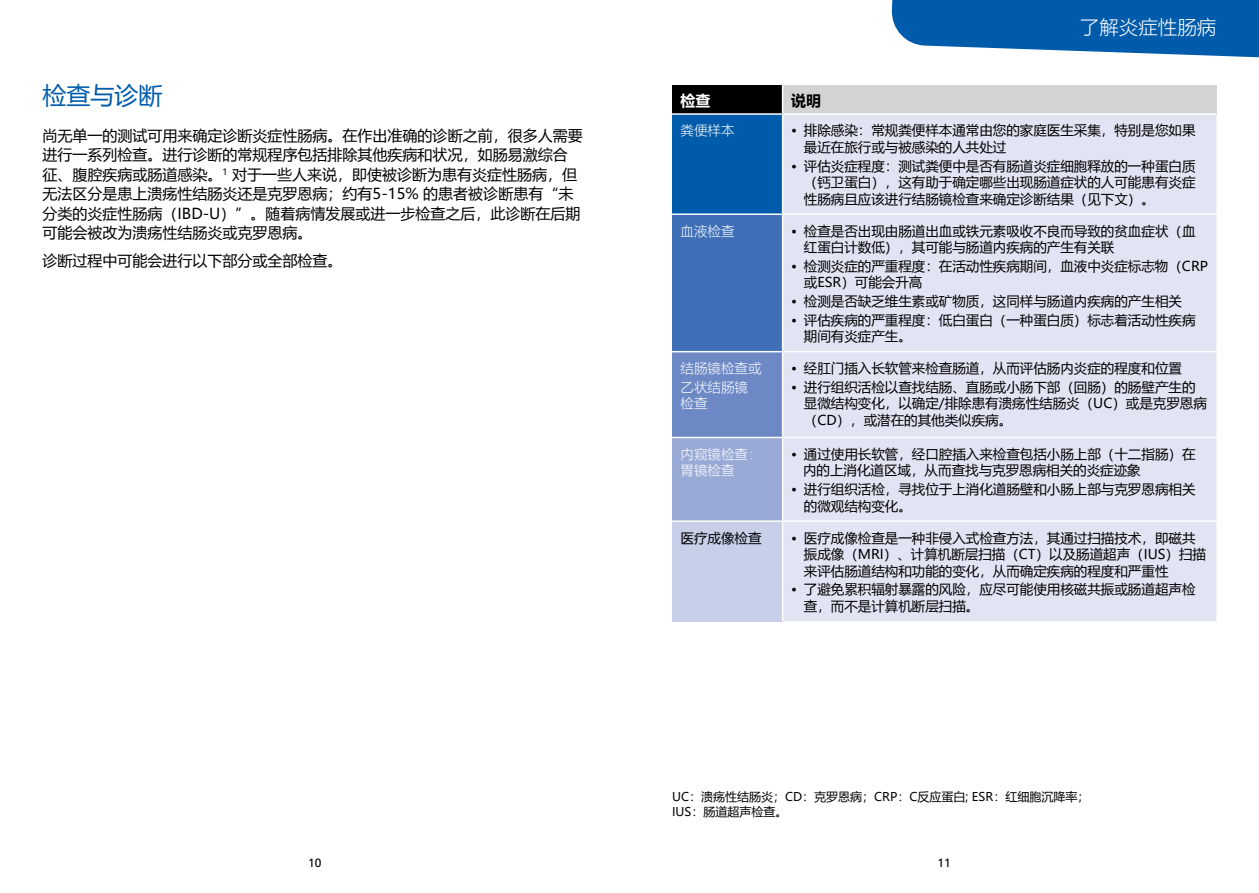
<style>
.page{position:relative;width:1259px;height:893px;background:#fff}
.page>*{position:absolute;margin:0;border:0;box-sizing:border-box;transform-origin:0 0}
.t1{font:24px "Microsoft Ya Hei";color:#005baa}
.t2{font:300 19.5px "Microsoft Ya Hei";color:#fff}
.t3{font:15px/19.5px "Microsoft Ya Hei";color:#000}
.t4{font:700 15px "Microsoft Ya Hei";color:#fff}
.t5{font:700 15px "Microsoft Ya Hei";color:#000}
.t6{font:13.5px/16.5px "Microsoft Ya Hei";color:#000}
.t7{font:300 13.5px/18.6px "Microsoft Ya Hei";color:#fff}
.t8{font:12px/15px "Microsoft Ya Hei";color:#000}
.t9{font:12px "Frutiger LT Std";color:#000}
</style>
<div class="page">
<svg style="left:891px;top:0;width:368px;height:58px;background:#2271b5"></svg>
<div style="left:672px;top:85px;width:110px;height:29px;background:#000"></div>
<div style="left:782px;top:85px;width:434px;height:29px;background:#d1d3d4"></div>
<div style="left:672px;top:114px;width:110px;height:100px;background:#005baa"></div>
<div style="left:783px;top:115px;width:433px;height:506px;background:#e1e4f3"></div>
<div style="left:672px;top:214px;width:110px;height:138px;background:#3e6fb7"></div>
<div style="left:672px;top:352px;width:110px;height:85px;background:#6d89c5"></div>
<div style="left:672px;top:437px;width:110px;height:84px;background:#98a9d6"></div>
<div style="left:672px;top:521px;width:110px;height:100px;background:#c7cfe9"></div>
<svg style="left:782px;top:85px;width:1px;height:28px"></svg>
<hr style="left:672px;top:113px;width:110px;height:2px;background:#fff">
<hr style="left:782px;top:113px;width:434px;height:2px;background:#fff">
<hr style="left:672px;top:213px;width:110px;height:2px;background:#fff">
<hr style="left:782px;top:213px;width:434px;height:2px;background:#fff">
<hr style="left:672px;top:351px;width:110px;height:1px;background:#fff">
<hr style="left:782px;top:351px;width:434px;height:1px;background:#fff">
<hr style="left:672px;top:437px;width:110px;height:1px;background:#fff">
<hr style="left:782px;top:437px;width:434px;height:1px;background:#fff">
<hr style="left:672px;top:520px;width:110px;height:2px;background:#fff">
<hr style="left:782px;top:520px;width:434px;height:2px;background:#fff">
<h1 class="t1" style="left:43px;top:79px;width:121px">检查与诊断</h1>
<p class="t3" style="left:43px;top:125px;width:542px">尚无单一的测试可用来确定诊断炎症性肠病。在作出准确的诊断之前，很多人需要进行一系列检查。进行诊断的常规程序包括排除其他疾病和状况，如肠易激综合征、腹腔疾病或肠道感染。<sup>1</sup> 对于一些人来说，即使被诊断为患有炎症性肠病，但无法区分是患上溃疡性结肠炎还是克罗恩病；约有5-15% 的患者被诊断患有“未分类的炎症性肠病（IBD-U）”。随着病情发展或进一步检查之后，此诊断在后期可能会被改为溃疡性结肠炎或克罗恩病。</p>
<p class="t3" style="left:43px;top:251px;width:301px">诊断过程中可能会进行以下部分或全部检查。</p>
<h2 class="t2" style="left:1080px;top:14px;width:138px">了解炎症性肠病</h2>
<p class="t4" style="left:680px;top:90px;width:31px">检查</p>
<p class="t5" style="left:791px;top:90px;width:31px">说明</p>
<p class="t7" style="left:680px;top:121px;width:55px">粪便样本</p>
<p class="t6" style="left:804px;top:122px;width:393px;text-indent:-13px">• 排除感染：常规粪便样本通常由您的家庭医生采集，特别是您如果最近在旅行或与被感染的人共处过</p>
<p class="t6" style="left:804px;top:157px;width:393px;text-align:justify;text-indent:-13px">• 评估炎症程度：测试粪便中是否有肠道炎症细胞释放的一种蛋白质（钙卫蛋白），这有助于确定哪些出现肠道症状的人可能患有炎症性肠病且应该进行结肠镜检查来确定诊断结果（见下文）。</p>
<p class="t7" style="left:680px;top:221px;width:55px">血液检查</p>
<p class="t6" style="left:804px;top:222px;width:393px;text-indent:-13px">• 检查是否出现由肠道出血或铁元素吸收不良而导致的贫血症状（血红蛋白计数低），其可能与肠道内疾病的产生有关联</p>
<p class="t6" style="left:804px;top:257px;width:406px;text-indent:-13px">• 检测炎症的严重程度：在活动性疾病期间，血液中炎症标志物（CRP或ESR）可能会升高</p>
<p class="t6" style="left:791px;top:292px;width:392px">• 检测是否缺乏维生素或矿物质，这同样与肠道内疾病的产生相关</p>
<p class="t6" style="left:804px;top:311px;width:393px;text-indent:-13px">• 评估疾病的严重程度：低白蛋白（一种蛋白质）标志着活动性疾病期间有炎症产生。</p>
<p class="t7" style="left:680px;top:359px;width:82px">结肠镜检查或乙状结肠镜</p>
<p class="t7" style="left:680px;top:394px;width:28px">检查</p>
<p class="t6" style="left:791px;top:360px;width:392px">• 经肛门插入长软管来检查肠道，从而评估肠内炎症的程度和位置</p>
<p class="t6" style="left:804px;top:378px;width:404px;text-indent:-13px">• 进行组织活检以查找结肠、直肠或小肠下部（回肠）的肠壁产生的显微结构变化，以确定/排除患有溃疡性结肠炎（UC）或是克罗恩病（CD），或潜在的其他类似疾病。</p>
<p class="t7" style="left:680px;top:445px;width:82px;line-height:16.5px">内窥镜检查：胃镜检查</p>
<p class="t6" style="left:803px;top:445px;width:394px;text-indent:-12px">• 通过使用长软管，经口腔插入来检查包括小肠上部（十二指肠）在内的上消化道区域，从而查找与克罗恩病相关的炎症迹象</p>
<p class="t6" style="left:804px;top:480px;width:393px;text-indent:-13px">• 进行组织活检，寻找位于上消化道肠壁和小肠上部与克罗恩病相关的微观结构变化。</p>
<p class="t6" style="left:680px;top:529px;width:82px">医疗成像检查</p>
<p class="t6" style="left:804px;top:529px;width:404px;text-indent:-13px">• 医疗成像检查是一种非侵入式检查方法，其通过扫描技术，即磁共振成像（MRI）、计算机断层扫描（CT）以及肠道超声（IUS）扫描来评估肠道结构和功能的变化，从而确定疾病的程度和严重性</p>
<p class="t6" style="left:804px;top:581px;width:393px;text-indent:-13px">• 了避免累积辐射暴露的风险，应尽可能使用核磁共振或肠道超声检查，而不是计算机断层扫描。</p>
<p class="t8" style="left:672px;top:789px;width:419px">UC：溃疡性结肠炎；CD：克罗恩病；CRP：C反应蛋白; ESR：红细胞沉降率；<br>IUS：肠道超声检查。</p>
<p class="t9" style="left:308px;top:856px;width:15px">10</p>
<p class="t9" style="left:937px;top:856px;width:15px">11</p>
</div>
